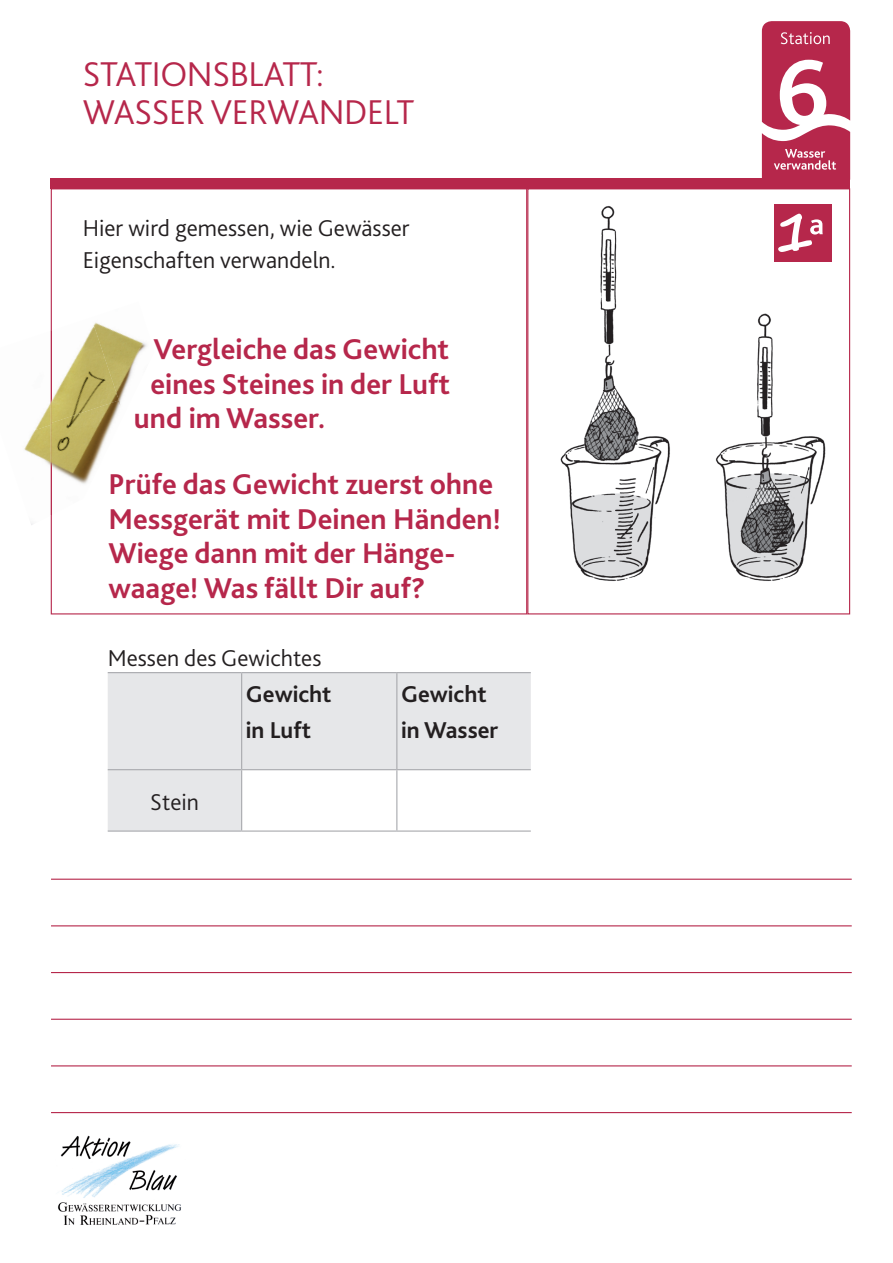
<style>
.page{position:relative;width:893px;height:1263px;background:#fff}
.page>*{position:absolute;margin:0;border:0;box-sizing:border-box;transform-origin:0 0}
.t1{font:300 36px/37.5px "Bliss 2";letter-spacing:-.01em;color:#b6274b}
.t2{font:700 30px/34.5px "Bliss 2";color:#b6274b}
.t3{font:300 24px/31.5px "Bliss 2";color:#231f20}
.t4{font:700 24px/36px "Bliss 2";color:#231f20}
</style>
<div class="page">
<svg style="left:51px;top:189px;width:476px;height:425px"></svg>
<div style="left:51px;top:179px;width:799px;height:10px;background:#b6274b"></div>
<svg style="left:762px;top:21px;width:88px;height:158px"></svg>
<img style="left:560px;top:204px;width:272px;height:377px">
<div style="left:527px;top:188px;width:323px;height:426px;border:1px solid #b6274b"></div>
<img style="left:58px;top:1135px;width:123px;height:90px">
<img style="left:38px;top:331px;width:13px;height:94px">
<img style="left:24px;top:425px;width:27px;height:47px">
<img style="left:31px;top:472px;width:20px;height:53px">
<img style="left:52px;top:317px;width:39px;height:83px">
<img style="left:91px;top:302px;width:63px;height:113px">
<img style="left:52px;top:400px;width:72px;height:115px">
<img style="left:51px;top:330px;width:1px;height:91px">
<img style="left:51px;top:421px;width:1px;height:94px">
<div style="left:774px;top:204px;width:57px;height:57px;background:#b6274b"></div>
<svg style="left:108px;top:673px;width:423px;height:157px;fill:#e6e7e9"></svg>
<hr style="left:108px;top:672px;width:134px;height:1px;background:#a8a9ad">
<hr style="left:242px;top:672px;width:155px;height:1px;background:#a8a9ad">
<hr style="left:241px;top:673px;width:1px;height:96px;background:#a8a9ad">
<hr style="left:397px;top:672px;width:134px;height:1px;background:#a8a9ad">
<hr style="left:396px;top:673px;width:1px;height:96px;background:#a8a9ad">
<hr style="left:108px;top:769px;width:134px;height:1px;background:#a8a9ad">
<hr style="left:242px;top:769px;width:155px;height:1px;background:#a8a9ad">
<hr style="left:241px;top:770px;width:1px;height:60px;background:#a8a9ad">
<hr style="left:397px;top:769px;width:134px;height:1px;background:#a8a9ad">
<hr style="left:396px;top:770px;width:1px;height:60px;background:#a8a9ad">
<hr style="left:108px;top:830px;width:134px;height:2px;background:#a8a9ad">
<hr style="left:242px;top:830px;width:155px;height:2px;background:#a8a9ad">
<hr style="left:397px;top:830px;width:134px;height:2px;background:#a8a9ad">
<hr style="left:51px;top:879px;width:801px;height:1px;background:#b6274b">
<hr style="left:51px;top:925px;width:801px;height:1px;background:#b6274b">
<hr style="left:51px;top:972px;width:801px;height:1px;background:#b6274b">
<hr style="left:51px;top:1019px;width:801px;height:1px;background:#b6274b">
<hr style="left:51px;top:1065px;width:801px;height:1px;background:#b6274b">
<hr style="left:51px;top:1112px;width:801px;height:1px;background:#b6274b">
<svg style="left:778px;top:214px;width:45px;height:38px"></svg>
<p class="t1" style="left:83px;top:55px;width:333px">STATIONSBLATT:<br>WASSER VERWANDELT</p>
<p class="t3" style="left:83px;top:212px;width:328px">Hier wird gemessen, wie Gewässer<br>Eigenschaften verwandeln.</p>
<p class="t2" style="left:153px;top:331px;width:297px">Vergleiche das Gewicht</p>
<p class="t2" style="left:150px;top:366px;width:301px">eines Steines in der Luft</p>
<p class="t2" style="left:134px;top:400px;width:193px">und im Wasser.</p>
<p class="t2" style="left:108px;top:466px;width:394px">Prüfe das Gewicht zuerst ohne<br>Messgerät mit Deinen Händen!<br>Wiege dann mit der Hänge&shy;waage! Was fällt Dir auf?</p>
<p class="t3" style="left:108px;top:642px;width:215px">Messen des Gewichtes</p>
<p class="t4" style="left:246px;top:675px;width:87px">Gewicht in Luft</p>
<p class="t4" style="left:401px;top:675px;width:99px">Gewicht in Wasser</p>
<p class="t3" style="left:150px;top:786px;width:50px">Stein</p>
</div>
